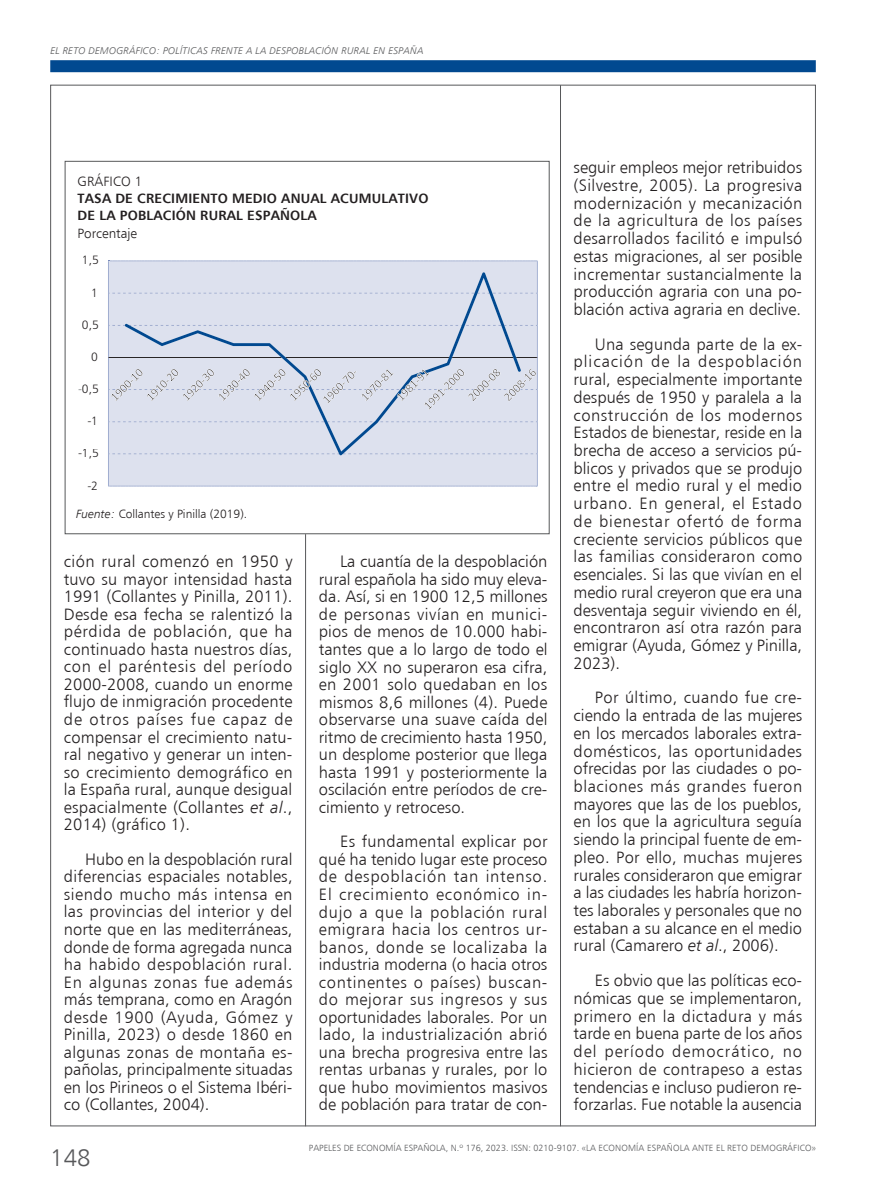
<style>
.page{position:relative;width:892px;height:1191px;background:#fff}
.page>*{position:absolute;margin:0;border:0;box-sizing:border-box;transform-origin:0 0}
.t1{font:24px "Humanist 777 BT Light B";color:#57585a}
.t2{font:16.5px/17.5px "Humanist 777 BT Light B";color:#231f20;text-align:justify}
.t3{font:13.5px/17.2px "Humanist 777 BT Bold B";letter-spacing:.015em;color:#231f20}
.t4{font:13.5px "Humanist 777 BT Light B";color:#231f20}
.t5{font:12px "Humanist 777 BT Light B";color:#231f20}
.t6{font:9.75px "Humanist 777 BT Light Italic B";letter-spacing:.02em;color:#57585a}
.t7{font:9px "Humanist 777 BT Light B";color:#57585a}
.s1{color:#76787b}
.s2{font-family:"Humanist 777 BT Light Italic B"}
</style>
<div class="page">
<div style="left:50px;top:60px;width:766px;height:12px;background:#014990"></div>
<hr style="left:560px;top:85px;width:1px;height:1040px;background:#57585a">
<hr style="left:305px;top:534px;width:1px;height:591px;background:#57585a">
<svg style="left:108px;top:260px;width:430px;height:226px;background:#d6dbe9"></svg>
<p class="t6" style="left:50px;top:44px;width:375px">EL RETO DEMOGRÁFICO: POLÍTICAS FRENTE A LA DESPOBLACIÓN RURAL EN ESPAÑA</p>
<p class="t4" style="left:78px;top:173px;width:66px">GRÁFICO 1</p>
<p class="t3" style="left:78px;top:189px;width:352px">TASA DE CRECIMIENTO MEDIO ANUAL ACUMULATIVO<br>DE LA POBLACIÓN RURAL ESPAÑOLA</p>
<p class="t4" style="left:78px;top:225px;width:61px">Porcentaje</p>
<p class="t5" style="left:82px;top:253px;width:18px">1,5</p>
<p class="t5" style="left:91px;top:285px;width:8px">1</p>
<p class="t5" style="left:82px;top:317px;width:18px">0,5</p>
<p class="t5" style="left:91px;top:349px;width:8px">0</p>
<p class="t5" style="left:78px;top:381px;width:22px"><span class="s1">-</span>0,5</p>
<p class="t5" style="left:87px;top:413px;width:12px">-1</p>
<p class="t5" style="left:78px;top:445px;width:22px">-1,5</p>
<p class="t5" style="left:87px;top:478px;width:12px">-2</p>
<p class="t5" style="left:76px;top:506px;width:173px"><span class="s2">Fuente:</span> Collantes y Pinilla (2019).</p>
<p class="t2" style="left:64px;top:552px;width:230px">ción rural comenzó en 1950 y tuvo su mayor intensidad hasta 1991 (Collantes y Pinilla, 2011).<br>Desde esa fecha se ralentizó la pérdida de población, que ha continuado hasta nuestros días, con el paréntesis del período 2000-2008, cuando un enorme flujo de inmigración procedente de otros países fue capaz de compensar el crecimiento natu&shy;ral negativo y generar un inten&shy;so crecimiento demográfico en la España rural, aunque desigual espacialmente (Collantes <span class="s2">et al</span>., 2014) (gráfico 1).</p>
<p class="t2" style="left:64px;top:849px;width:230px;text-indent:21px">Hubo en la despoblación rural diferencias espaciales notables, siendo mucho más intensa en las provincias del interior y del norte que en las mediterráneas, donde de forma agregada nunca ha habido despoblación rural.<br>En algunas zonas fue además más temprana, como en Aragón desde 1900 (Ayuda, Gómez y Pinilla, 2023) o desde 1860 en algunas zonas de montaña es&shy;pañolas, principalmente situadas en los Pirineos o el Sistema Ibéri&shy;co (Collantes, 2004).</p>
<p class="t2" style="left:319px;top:552px;width:230px;text-indent:21px">La cuantía de la despoblación rural española ha sido muy eleva&shy;da. Así, si en 1900 12,5 millones de personas vivían en munici&shy;pios de menos de 10.000 habi&shy;tantes que a lo largo de todo el siglo XX no superaron esa cifra, en 2001 solo quedaban en los mismos 8,6 millones (4). Puede observarse una suave caída del ritmo de crecimiento hasta 1950, un desplome posterior que llega hasta 1991 y posteriormente la oscilación entre períodos de cre&shy;cimiento y retroceso.</p>
<p class="t2" style="left:319px;top:832px;width:230px;text-indent:21px">Es fundamental explicar por qué ha tenido lugar este proceso de despoblación tan intenso.<br>El crecimiento económico in&shy;dujo a que la población rural emigrara hacia los centros ur&shy;banos, donde se localizaba la industria moderna (o hacia otros continentes o países) buscan&shy;do mejorar sus ingresos y sus oportunidades laborales. Por un lado, la industrialización abrió una brecha progresiva entre las rentas urbanas y rurales, por lo que hubo movimientos masivos de población para tratar de con-</p>
<p class="t2" style="left:573px;top:158px;width:230px">seguir empleos mejor retribuidos (Silvestre, 2005). La progresiva modernización y mecanización de la agricultura de los países desarrollados facilitó e impulsó estas migraciones, al ser posible incrementar sustancialmente la producción agraria con una po&shy;blación activa agraria en declive.</p>
<p class="t2" style="left:573px;top:335px;width:230px;text-indent:21px">Una segunda parte de la ex&shy;plicación de la despoblación rural, especialmente importante después de 1950 y paralela a la construcción de los modernos Estados de bienestar, reside en la brecha de acceso a servicios pú&shy;blicos y privados que se produjo entre el medio rural y el medio urbano. En general, el Estado de bienestar ofertó de forma creciente servicios públicos que las familias consideraron como esenciales. Si las que vivían en el medio rural creyeron que era una desventaja seguir viviendo en él, encontraron así otra razón para emigrar (Ayuda, Gómez y Pinilla, 2023).</p>
<p class="t2" style="left:573px;top:688px;width:230px;text-indent:21px">Por último, cuando fue cre&shy;ciendo la entrada de las mujeres en los mercados laborales extra&shy;domésticos, las oportunidades ofrecidas por las ciudades o po&shy;blaciones más grandes fueron mayores que las de los pueblos, en los que la agricultura seguía siendo la principal fuente de em&shy;pleo. Por ello, muchas mujeres rurales consideraron que emigrar a las ciudades les habría horizon&shy;tes laborales y personales que no estaban a su alcance en el medio rural (Camarero <span class="s2">et al</span>., 2006).</p>
<p class="t2" style="left:573px;top:971px;width:230px;text-indent:21px">Es obvio que las políticas eco&shy;nómicas que se implementaron, primero en la dictadura y más tarde en buena parte de los años del período democrático, no hicieron de contrapeso a estas tendencias e incluso pudieron re&shy;forzarlas. Fue notable la ausencia</p>
<h1 class="t1" style="left:50px;top:1142px;width:42px">148</h1>
<p class="t7" style="left:309px;top:1141px;width:508px">PAPELES DE ECONOMÍA ESPAÑOLA, N.º 176, 2023. ISSN: 0210-9107. «LA ECONOMÍA ESPAÑOLA ANTE EL RETO DEMOGRÁFICO»</p>
</div>
